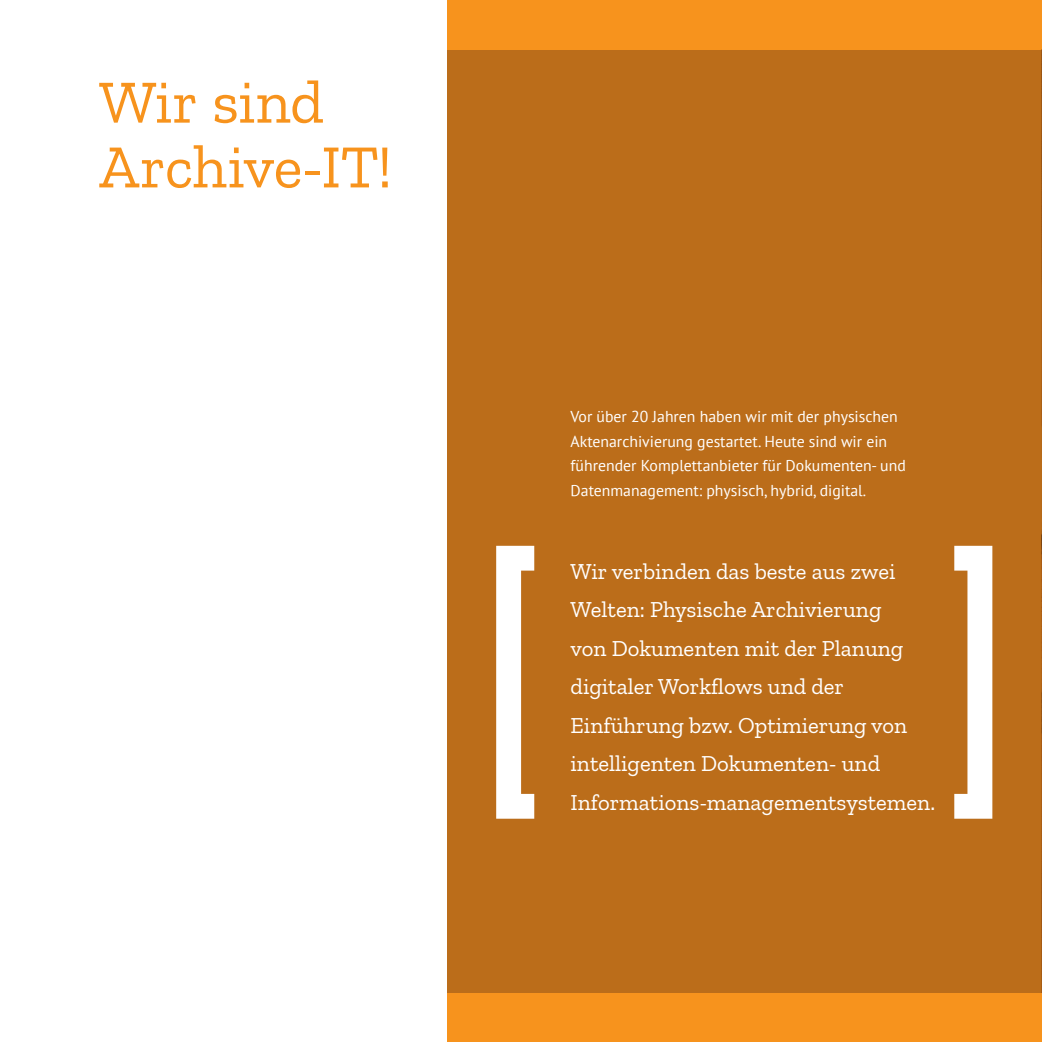
<style>
.page{position:relative;width:1042px;height:1042px;background:#fff}
.page>*{position:absolute;margin:0;border:0;box-sizing:border-box;transform-origin:0 0}
.t1{font:61.25px "Zilla Slab";letter-spacing:-.01em;color:#f7931d}
.t2{font:22.75px/38.5px "Zilla Slab";color:#fff}
.t3{font:15.75px "PT Sans";color:#fff}
</style>
<div class="page">
<div style="left:446px;top:0;width:596px;height:1042px;background:#f7931d"></div>
<div style="left:446px;top:50px;width:596px;height:942px;background:#bb6d1a"></div>
<img style="left:1041px;top:50px;width:1px;height:942px">
<svg style="left:954px;top:546px;width:38px;height:273px"></svg>
<svg style="left:496px;top:546px;width:38px;height:273px"></svg>
<p class="t1" style="left:99px;top:69px;width:226px">Wir sind</p>
<p class="t1" style="left:99px;top:133px;width:294px">Archive-IT!</p>
<p class="t3" style="left:570px;top:406px;width:329px">Vor über 20 Jahren haben wir mit der physischen</p>
<p class="t3" style="left:570px;top:431px;width:318px">Aktenarchivierung gestartet. Heute sind wir ein</p>
<p class="t3" style="left:570px;top:456px;width:337px">führender Komplettanbieter für Dokumenten- und</p>
<p class="t3" style="left:570px;top:480px;width:297px">Datenmanagement: physisch, hybrid, digital.</p>
<p class="t2" style="left:570px;top:552px;width:338px">Wir verbinden das beste aus zwei<br>Welten: Physische Archivierung von Dokumenten mit der Planung digitaler Workflows und der<br>Einführung bzw. Optimierung von intelligenten Dokumenten- und</p>
<p class="t2" style="left:570px;top:783px;width:366px">Informations-managementsystemen.</p>
</div>
